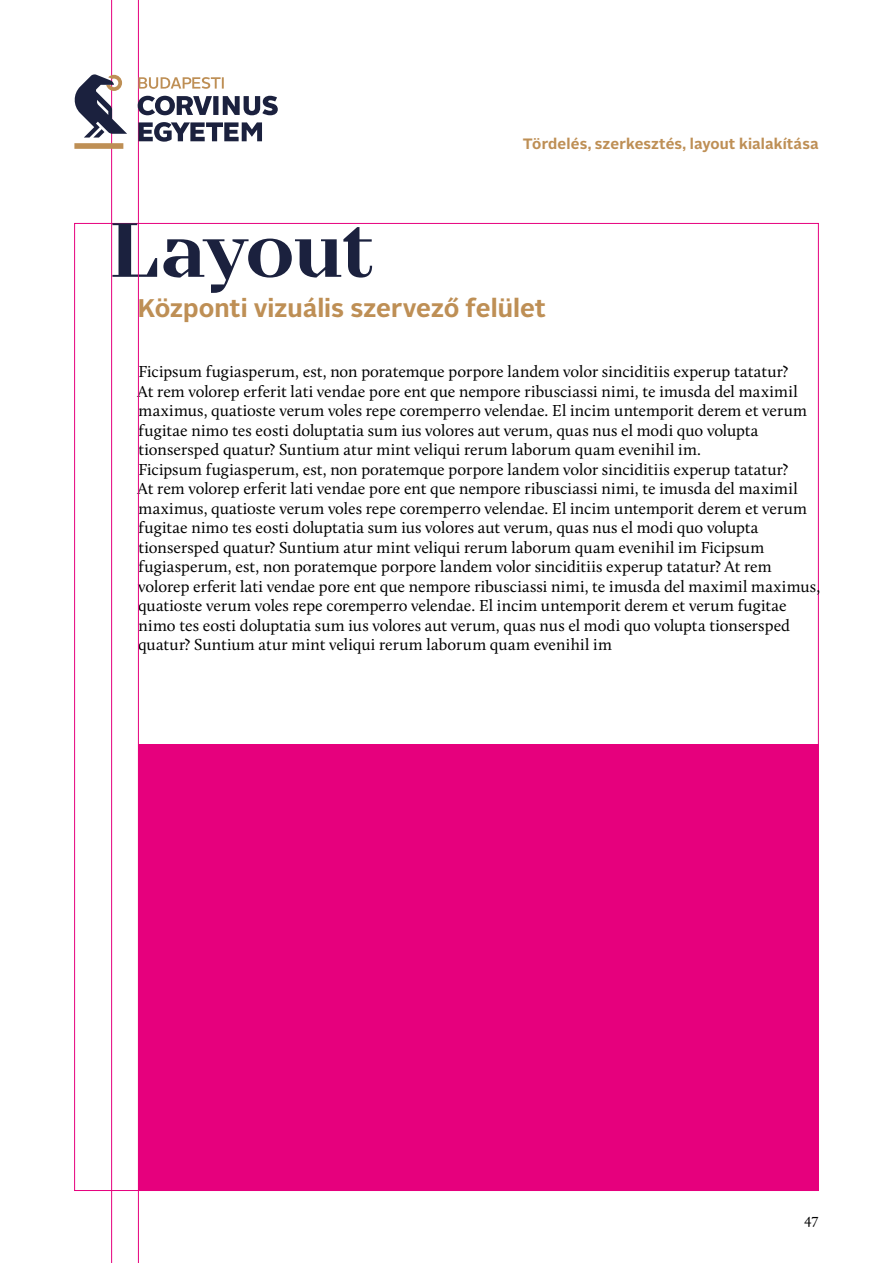
<style>
.page{position:relative;width:893px;height:1263px;background:#fff}
.page>*{position:absolute;margin:0;border:0;box-sizing:border-box;transform-origin:0 0}
.t1{font:700 76.5px "TT Nooks";letter-spacing:-.035em;color:#1b213e}
.t2{font:700 25.5px "Alright Sans";color:#be8f55}
.t3{font:16.5px/19.5px "Calluna";color:#000}
.t4{font:700 15px "Alright Sans";letter-spacing:.01em;color:#be8f55}
.t5{font:15px "Calluna";color:#000}
</style>
<div class="page">
<div style="left:138px;top:744px;width:681px;height:447px;background:#e6007d"></div>
<hr style="left:111px;top:0;width:1px;height:1263px;background:#e6007d">
<hr style="left:138px;top:0;width:1px;height:1263px;background:#e6007d">
<svg style="left:138px;top:96px;width:140px;height:46px"></svg>
<svg style="left:138px;top:77px;width:86px;height:12px"></svg>
<svg style="left:74px;top:74px;width:53px;height:75px"></svg>
<p class="t4" style="left:523px;top:133px;width:297px">Tördelés, szerkesztés, layout kialakítása</p>
<h1 class="t1" style="left:109px;top:204px;width:266px">Layout</h1>
<h2 class="t2" style="left:138px;top:290px;width:410px">Központi vizuális szervező felület</h2>
<p class="t3" style="left:138px;top:362px;width:684px">Ficipsum fugiasperum, est, non poratemque porpore landem volor sinciditiis experup tatatur?<br>At rem volorep erferit lati vendae pore ent que nempore ribusciassi nimi, te imusda del maximil maximus, quatioste verum voles repe coremperro velendae. El incim untemporit derem et verum fugitae nimo tes eosti doluptatia sum ius volores aut verum, quas nus el modi quo volupta tionsersped quatur? Suntium atur mint veliqui rerum laborum quam evenihil im.<br>Ficipsum fugiasperum, est, non poratemque porpore landem volor sinciditiis experup tatatur?<br>At rem volorep erferit lati vendae pore ent que nempore ribusciassi nimi, te imusda del maximil maximus, quatioste verum voles repe coremperro velendae. El incim untemporit derem et verum fugitae nimo tes eosti doluptatia sum ius volores aut verum, quas nus el modi quo volupta tionsersped quatur? Suntium atur mint veliqui rerum laborum quam evenihil im Ficipsum fugiasperum, est, non poratemque porpore landem volor sinciditiis experup tatatur? At rem volorep erferit lati vendae pore ent que nempore ribusciassi nimi, te imusda del maximil maximus, quatioste verum voles repe coremperro velendae. El incim untemporit derem et verum fugitae nimo tes eosti doluptatia sum ius volores aut verum, quas nus el modi quo volupta tionsersped quatur? Suntium atur mint veliqui rerum laborum quam evenihil im</p>
<p class="t5" style="left:804px;top:1209px;width:16px">47</p>
</div>
